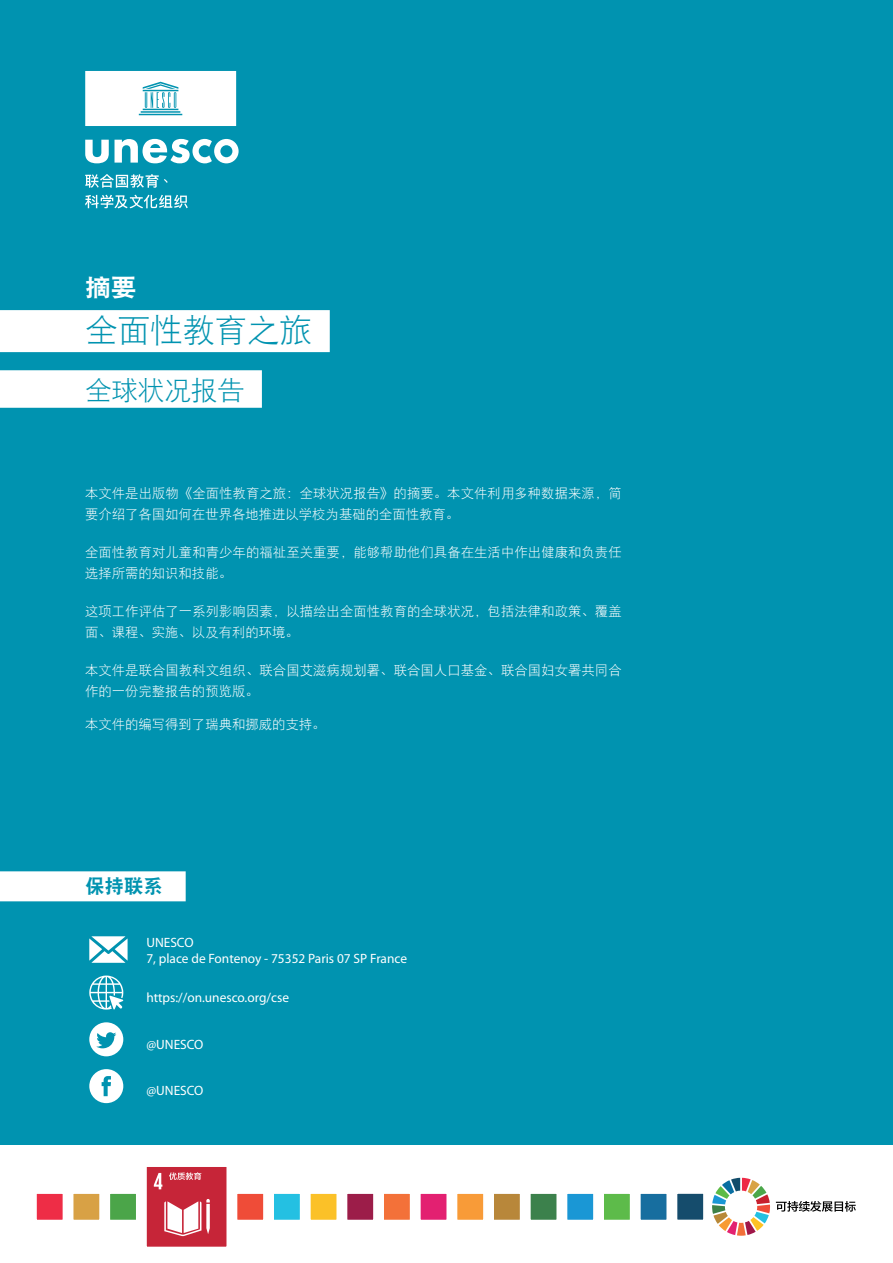
<style>
.page{position:relative;width:893px;height:1263px;background:#fff}
.page>*{position:absolute;margin:0;border:0;box-sizing:border-box;transform-origin:0 0}
.t1{font:33px "DFP Hei W3";letter-spacing:-.02em;color:#0093b0}
.t2{font:27px "DFP Hei W3";letter-spacing:-.02em;color:#0093b0}
.t3{font:24px "DFP Hei W9";color:#fff;scale:1.07 1}
.t4{font:19.5px "DFP Hei W9";color:#0093b0}
.TEXTE{font:13.5px/21px "DFP Hei W3";letter-spacing:.005em;color:#fff}
.TEXTE-2{font:13.5px/16.2px "Myriad Pro";color:#fff}
</style>
<div class="page">
<div style="left:0;top:0;width:893px;height:1145px;background:#0093b0"></div>
<div style="left:0;top:871px;width:186px;height:30px;background:#fff"></div>
<svg style="left:89px;top:936px;width:39px;height:27px"></svg>
<svg style="left:89px;top:975px;width:34px;height:34px"></svg>
<div style="left:89px;top:1022px;width:34px;height:34px;background:#fff;border-radius:50%"></div>
<svg style="left:96px;top:1032px;width:20px;height:16px"></svg>
<div style="left:89px;top:1069px;width:34px;height:34px;background:#fff;border-radius:50%"></div>
<svg style="left:102px;top:1076px;width:9px;height:20px"></svg>
<svg style="left:712px;top:1177px;width:144px;height:59px"></svg>
<div style="left:35px;top:1192px;width:29px;height:29px;background:#ee2d46;border:2px solid #fff"></div>
<div style="left:72px;top:1192px;width:29px;height:29px;background:#d8a145;border:2px solid #fff"></div>
<div style="left:108px;top:1192px;width:30px;height:29px;background:#4ba549;border:2px solid #fff"></div>
<div style="left:236px;top:1192px;width:29px;height:29px;background:#ef4c38;border:2px solid #fff"></div>
<div style="left:272px;top:1192px;width:30px;height:29px;background:#24c0e2;border:2px solid #fff"></div>
<div style="left:309px;top:1192px;width:29px;height:29px;background:#fbc128;border:2px solid #fff"></div>
<div style="left:346px;top:1192px;width:29px;height:29px;background:#9c1d49;border:2px solid #fff"></div>
<div style="left:382px;top:1192px;width:30px;height:29px;background:#f37139;border:2px solid #fff"></div>
<div style="left:419px;top:1192px;width:29px;height:29px;background:#e32071;border:2px solid #fff"></div>
<div style="left:456px;top:1192px;width:29px;height:29px;background:#f89b38;border:2px solid #fff"></div>
<div style="left:492px;top:1192px;width:30px;height:29px;background:#b8873a;border:2px solid #fff"></div>
<div style="left:529px;top:1192px;width:29px;height:29px;background:#3c814c;border:2px solid #fff"></div>
<div style="left:565px;top:1192px;width:30px;height:29px;background:#1a97d5;border:2px solid #fff"></div>
<div style="left:602px;top:1192px;width:30px;height:29px;background:#5dbb4a;border:2px solid #fff"></div>
<div style="left:639px;top:1192px;width:29px;height:29px;background:#176e9f;border:2px solid #fff"></div>
<div style="left:675px;top:1192px;width:30px;height:29px;background:#154c6c;border:2px solid #fff"></div>
<svg style="left:146px;top:1167px;width:81px;height:80px;background:#d1505f"></svg>
<div style="left:0;top:310px;width:330px;height:42px;background:#fff"></div>
<div style="left:0;top:370px;width:262px;height:38px;background:#fff"></div>
<svg style="left:85px;top:140px;width:24px;height:23px"></svg>
<svg style="left:115px;top:139px;width:124px;height:24px"></svg>
<svg style="left:85px;top:71px;width:151px;height:55px;background:#eff8fa"></svg>
<svg style="left:85px;top:174px;width:83px;height:14px"></svg>
<svg style="left:85px;top:195px;width:103px;height:13px"></svg>
<p class="t3" style="left:85px;top:275px;width:50px">摘要</p>
<p class="t1" style="left:85px;top:314px;width:229px">全面性教育之旅</p>
<p class="t2" style="left:85px;top:377px;width:161px">全球状况报告</p>
<p class="TEXTE" style="left:85px;top:482px;width:538px">本文件是出版物《全面性教育之旅：全球状况报告》的摘要。本文件利用多种数据来源，简要介绍了各国如何在世界各地推进以学校为基础的全面性教育。</p>
<p class="TEXTE" style="left:85px;top:541px;width:538px">全面性教育对儿童和青少年的福祉至关重要，能够帮助他们具备在生活中作出健康和负责任选择所需的知识和技能。</p>
<p class="TEXTE" style="left:85px;top:600px;width:538px">这项工作评估了一系列影响因素，以描绘出全面性教育的全球状况，包括法律和政策、覆盖面、课程、实施、以及有利的环境。</p>
<p class="TEXTE" style="left:85px;top:659px;width:538px">本文件是联合国教科文组织、联合国艾滋病规划署、联合国人口基金、联合国妇女署共同合作的一份完整报告的预览版。</p>
<p class="TEXTE" style="left:85px;top:713px;width:242px">本文件的编写得到了瑞典和挪威的支持。</p>
<p class="t4" style="left:85px;top:876px;width:79px">保持联系</p>
<p class="TEXTE-2" style="left:146px;top:934px;width:262px">UNESCO<br>7, place de Fontenoy - 75352 Paris 07 SP France</p>
<p class="TEXTE-2" style="left:146px;top:989px;width:144px">https://on.unesco.org/cse</p>
<p class="TEXTE-2" style="left:146px;top:1036px;width:59px">@UNESCO</p>
<p class="TEXTE-2" style="left:146px;top:1082px;width:59px">@UNESCO</p>
</div>
